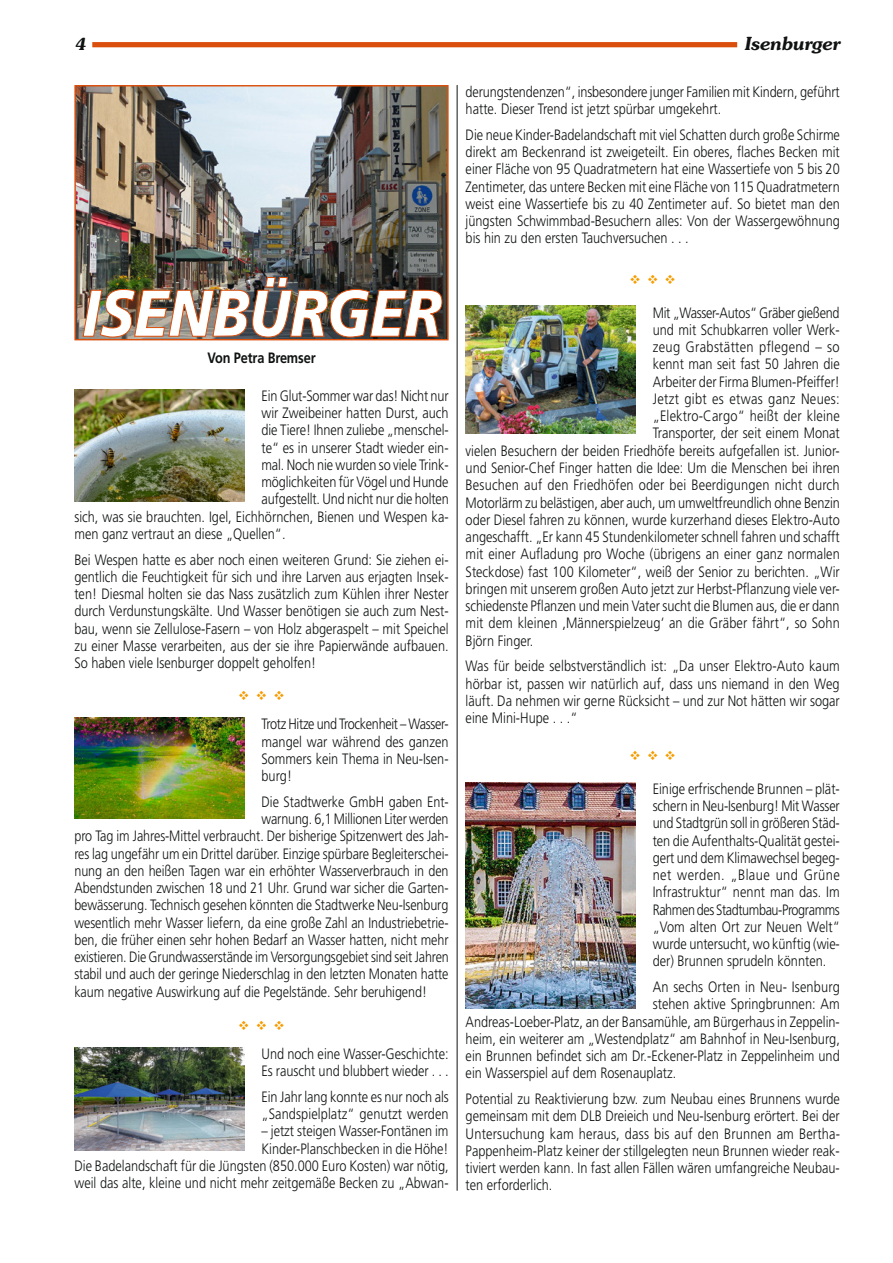
<style>
.page{position:relative;width:893px;height:1263px;background:#fff}
.page>*{position:absolute;margin:0;border:0;box-sizing:border-box;transform-origin:0 0}
.t1{font:italic 600 18px "Souvenir";letter-spacing:-.025em;color:#101212}
.t2{font:italic 600 16.5px "Souvenir";color:#101212}
.Grundtext{font:300 15px/17.2px "Frutiger";color:#101212;text-align:justify;scale:.85 1}
.Grundtext-2{font:300 15px/17.2px "Frutiger";color:#101212;text-align:justify;scale:.84 1}
.Grundtext-3{font:300 15px "Frutiger";letter-spacing:.025em;color:#101212;scale:.86 1}
.Grundtext-4{font:300 15px "Frutiger";letter-spacing:-.02em;color:#101212;scale:.84 1}
.Grundtext-5{font:700 15px "Frutiger LT Std";letter-spacing:-.01em;color:#101212;scale:.85 1}
.Grund_mg{font:12.75px "Fsz Superfont";color:#f59d00}
</style>
<div class="page">
<div style="left:92px;top:42px;width:645px;height:5px;background:#db4f0d"></div>
<img style="left:76px;top:87px;width:371px;height:251px">
<div style="left:74px;top:85px;width:375px;height:255px;border:1px solid #db4f0d"></div>
<img style="left:83px;top:277px;width:359px;height:60px">
<hr style="left:457px;top:85px;width:1px;height:1106px;background:#101212">
<img style="left:466px;top:782px;width:170px;height:226px">
<img style="left:466px;top:306px;width:170px;height:128px">
<img style="left:74px;top:1047px;width:170px;height:104px">
<img style="left:74px;top:718px;width:170px;height:100px">
<img style="left:74px;top:389px;width:170px;height:113px">
<p class="t2" style="left:74px;top:34px;width:13px">4</p>
<p class="t1" style="left:744px;top:33px;width:97px">Isenburger</p>
<p class="Grundtext" style="left:466px;top:83px;width:442px">derungstendenzen“, insbesondere junger Familien mit Kindern, geführt hatte. Dieser Trend ist jetzt spürbar umgekehrt.</p>
<p class="Grundtext" style="left:466px;top:126px;width:442px">Die neue Kinder-Badelandschaft mit viel Schatten durch große Schirme direkt am Beckenrand ist zweigeteilt. Ein oberes, flaches Becken mit einer Fläche von 95 Quadratmetern hat eine Wassertiefe von 5 bis 20<br>Zentimeter, das untere Becken mit eine Fläche von 115 Quadratmetern weist eine Wassertiefe bis zu 40 Zentimeter auf. So bietet man den jüngsten Schwimmbad-Besuchern alles: Von der Wassergewöhnung bis hin zu den ersten Tauchversuchen . . .</p>
<p class="Grundtext-5" style="left:207px;top:349px;width:129px">Von Petra Bremser</p>
<p class="Grundtext" style="left:261px;top:387px;width:222px">Ein Glut-Sommer war das! Nicht nur</p>
<p class="Grundtext" style="left:261px;top:404px;width:222px">wir Zweibeiner hatten Durst, auch</p>
<p class="Grundtext" style="left:261px;top:421px;width:222px">die Tiere! Ihnen zuliebe „menschel-</p>
<p class="Grundtext" style="left:261px;top:439px;width:222px">te“ es in unserer Stadt wieder ein-</p>
<p class="Grundtext" style="left:261px;top:456px;width:222px">mal. Noch nie wurden so viele Trink-</p>
<p class="Grundtext" style="left:261px;top:473px;width:222px">möglichkeiten für Vögel und Hunde</p>
<p class="Grundtext" style="left:261px;top:490px;width:222px">aufgestellt. Und nicht nur die holten</p>
<p class="Grundtext" style="left:74px;top:508px;width:442px">sich, was sie brauchten. Igel, Eichhörnchen, Bienen und Wespen ka-</p>
<p class="Grundtext" style="left:74px;top:525px;width:250px">men ganz vertraut an diese „Quellen“.</p>
<p class="Grundtext" style="left:74px;top:551px;width:442px">Bei Wespen hatte es aber noch einen weiteren Grund: Sie ziehen ei&shy;gentlich die Feuchtigkeit für sich und ihre Larven aus erjagten Insek&shy;ten! Diesmal holten sie das Nass zusätzlich zum Kühlen ihrer Nester durch Verdunstungskälte. Und Wasser benötigen sie auch zum Nest&shy;bau, wenn sie Zellulose-Fasern – von Holz abgeraspelt – mit Speichel zu einer Masse verarbeiten, aus der sie ihre Papierwände aufbauen.<br>So haben viele Isenburger doppelt geholfen!</p>
<p class="Grund_mg" style="left:238px;top:689px;width:48px">\ \ \</p>
<p class="Grundtext-2" style="left:261px;top:715px;width:224px">Trotz Hitze und Trockenheit – Wasser&shy;mangel war während des ganzen Sommers kein Thema in Neu-Isen&shy;burg!</p>
<p class="Grundtext-2" style="left:261px;top:793px;width:224px">Die Stadtwerke GmbH gaben Ent-</p>
<p class="Grundtext-2" style="left:261px;top:810px;width:224px">warnung. 6,1 Millionen Liter werden</p>
<p class="Grundtext-2" style="left:74px;top:827px;width:447px">pro Tag im Jahres-Mittel verbraucht. Der bisherige Spitzenwert des Jah-</p>
<p class="Grundtext-2" style="left:74px;top:845px;width:447px">res lag ungefähr um ein Drittel darüber. Einzige spürbare Begleiterschei-</p>
<p class="Grundtext-2" style="left:74px;top:862px;width:447px">nung an den heißen Tagen war ein erhöhter Wasserverbrauch in den</p>
<p class="Grundtext-2" style="left:74px;top:879px;width:447px">Abendstunden zwischen 18 und 21 Uhr. Grund war sicher die Garten-</p>
<p class="Grundtext-2" style="left:74px;top:896px;width:447px">bewässerung. Technisch gesehen könnten die Stadtwerke Neu-Isenburg</p>
<p class="Grundtext-2" style="left:74px;top:914px;width:447px">wesentlich mehr Wasser liefern, da eine große Zahl an Industriebetrie-</p>
<p class="Grundtext-2" style="left:74px;top:931px;width:447px">ben, die früher einen sehr hohen Bedarf an Wasser hatten, nicht mehr</p>
<p class="Grundtext-2" style="left:74px;top:948px;width:447px">existieren. Die Grundwasserstände im Versorgungsgebiet sind seit Jahren</p>
<p class="Grundtext-2" style="left:74px;top:965px;width:447px">stabil und auch der geringe Niederschlag in den letzten Monaten hatte</p>
<p class="Grundtext-2" style="left:74px;top:983px;width:421px">kaum negative Auswirkung auf die Pegelstände. Sehr beruhigend!</p>
<p class="Grund_mg" style="left:238px;top:1019px;width:48px">\ \ \</p>
<p class="Grundtext" style="left:261px;top:1045px;width:222px">Und noch eine Wasser-Geschichte:<br>Es rauscht und blubbert wieder . . .</p>
<p class="Grundtext" style="left:261px;top:1088px;width:222px">Ein Jahr lang konnte es nur noch als „Sandspielplatz“ genutzt werden</p>
<p class="Grundtext" style="left:74px;top:1122px;width:442px;text-align:right">– jetzt steigen Wasser-Fontänen im<br>Kinder-Planschbecken in die Höhe!<br>Die Badelandschaft für die Jüngsten (850.000 Euro Kosten) war nötig, weil das alte, kleine und nicht mehr zeitgemäße Becken zu „Abwan-</p>
<p class="Grund_mg" style="left:629px;top:273px;width:48px">\ \ \</p>
<p class="Grundtext-4" style="left:653px;top:304px;width:224px">Mit „Wasser-Autos“ Gräber gießend</p>
<p class="Grundtext" style="left:653px;top:321px;width:222px">und mit Schubkarren voller Werk-</p>
<p class="Grundtext-3" style="left:653px;top:339px;width:219px">zeug Grabstätten pflegend – so</p>
<p class="Grundtext" style="left:653px;top:356px;width:222px">kennt man seit fast 50 Jahren die</p>
<p class="Grundtext" style="left:653px;top:373px;width:222px">Arbeiter der Firma Blumen-Pfeiffer!</p>
<p class="Grundtext-3" style="left:653px;top:390px;width:219px">Jetzt gibt es etwas ganz Neues:</p>
<p class="Grundtext" style="left:653px;top:407px;width:222px">„Elektro-Cargo“ heißt der kleine</p>
<p class="Grundtext" style="left:653px;top:425px;width:222px">Transporter, der seit einem Monat</p>
<p class="Grundtext" style="left:466px;top:442px;width:442px">vielen Besuchern der beiden Friedhöfe bereits aufgefallen ist. Junior-</p>
<p class="Grundtext" style="left:466px;top:459px;width:442px">und Senior-Chef Finger hatten die Idee: Um die Menschen bei ihren</p>
<p class="Grundtext" style="left:466px;top:476px;width:441px">Besuchen auf den Friedhöfen oder bei Beerdigungen nicht durch</p>
<p class="Grundtext" style="left:466px;top:494px;width:442px">Motorlärm zu belästigen, aber auch, um umweltfreundlich ohne Benzin</p>
<p class="Grundtext" style="left:466px;top:511px;width:442px">oder Diesel fahren zu können, wurde kurzerhand dieses Elektro-Auto</p>
<p class="Grundtext" style="left:466px;top:528px;width:442px">angeschafft. „Er kann 45 Stundenkilometer schnell fahren und schafft</p>
<p class="Grundtext" style="left:466px;top:545px;width:442px">mit einer Aufladung pro Woche (übrigens an einer ganz normalen</p>
<p class="Grundtext" style="left:466px;top:563px;width:442px">Steckdose) fast 100 Kilometer“, weiß der Senior zu berichten. „Wir</p>
<p class="Grundtext" style="left:466px;top:580px;width:442px">bringen mit unserem großen Auto jetzt zur Herbst-Pflanzung viele ver-</p>
<p class="Grundtext" style="left:466px;top:597px;width:441px">schiedenste Pflanzen und mein Vater sucht die Blumen aus, die er dann</p>
<p class="Grundtext" style="left:466px;top:614px;width:442px">mit dem kleinen ,Männerspielzeug‘ an die Gräber fährt“, so Sohn</p>
<p class="Grundtext" style="left:466px;top:632px;width:81px">Björn Finger.</p>
<p class="Grundtext" style="left:466px;top:657px;width:442px">Was für beide selbstverständlich ist: „Da unser Elektro-Auto kaum hörbar ist, passen wir natürlich auf, dass uns niemand in den Weg läuft. Da nehmen wir gerne Rücksicht – und zur Not hätten wir sogar eine Mini-Hupe . . .“</p>
<p class="Grund_mg" style="left:629px;top:749px;width:48px">\ \ \</p>
<p class="Grundtext" style="left:653px;top:780px;width:222px">Einige erfrischende Brunnen – plät&shy;schern in Neu-Isenburg! Mit Wasser und Stadtgrün soll in größeren Städ&shy;ten die Aufenthalts-Qualität gestei&shy;gert und dem Klimawechsel begeg&shy;net werden. „Blaue und Grüne Infrastruktur“ nennt man das. Im Rahmen des Stadtumbau-Programms „Vom alten Ort zur Neuen Welt“ wurde untersucht, wo kü nftig (wie&shy;der) Brunnen sprudeln könnten.</p>
<p class="Grundtext" style="left:653px;top:978px;width:222px">An sechs Orten in Neu- Isenburg</p>
<p class="Grundtext" style="left:653px;top:995px;width:221px">stehen aktive Springbrunnen: Am</p>
<p class="Grundtext" style="left:466px;top:1013px;width:440px">Andreas-Loeber-Platz, an der Bansamü hle, am Bü rgerhaus in Zeppelin-</p>
<p class="Grundtext" style="left:466px;top:1030px;width:442px">heim, ein weiterer am „Westendplatz“ am Bahnhof in Neu-Isenburg,</p>
<p class="Grundtext" style="left:466px;top:1047px;width:442px">ein Brunnen befindet sich am Dr.-Eckener-Platz in Zeppelinheim und</p>
<p class="Grundtext" style="left:466px;top:1064px;width:249px">ein Wasserspiel auf dem Rosenauplatz.</p>
<p class="Grundtext" style="left:466px;top:1090px;width:442px">Potential zu Reaktivierung bzw. zum Neubau eines Brunnens wurde gemeinsam mit dem DLB Dreieich und Neu-Isenburg erörtert. Bei der Untersuchung kam heraus, dass bis auf den Brunnen am Bertha-Pappenheim-Platz keiner der stillgelegten neun Brunnen wieder reak&shy;tiviert werden kann. In fast allen Fällen wären umfangreiche Neubau&shy;ten erforderlich.</p>
</div>
